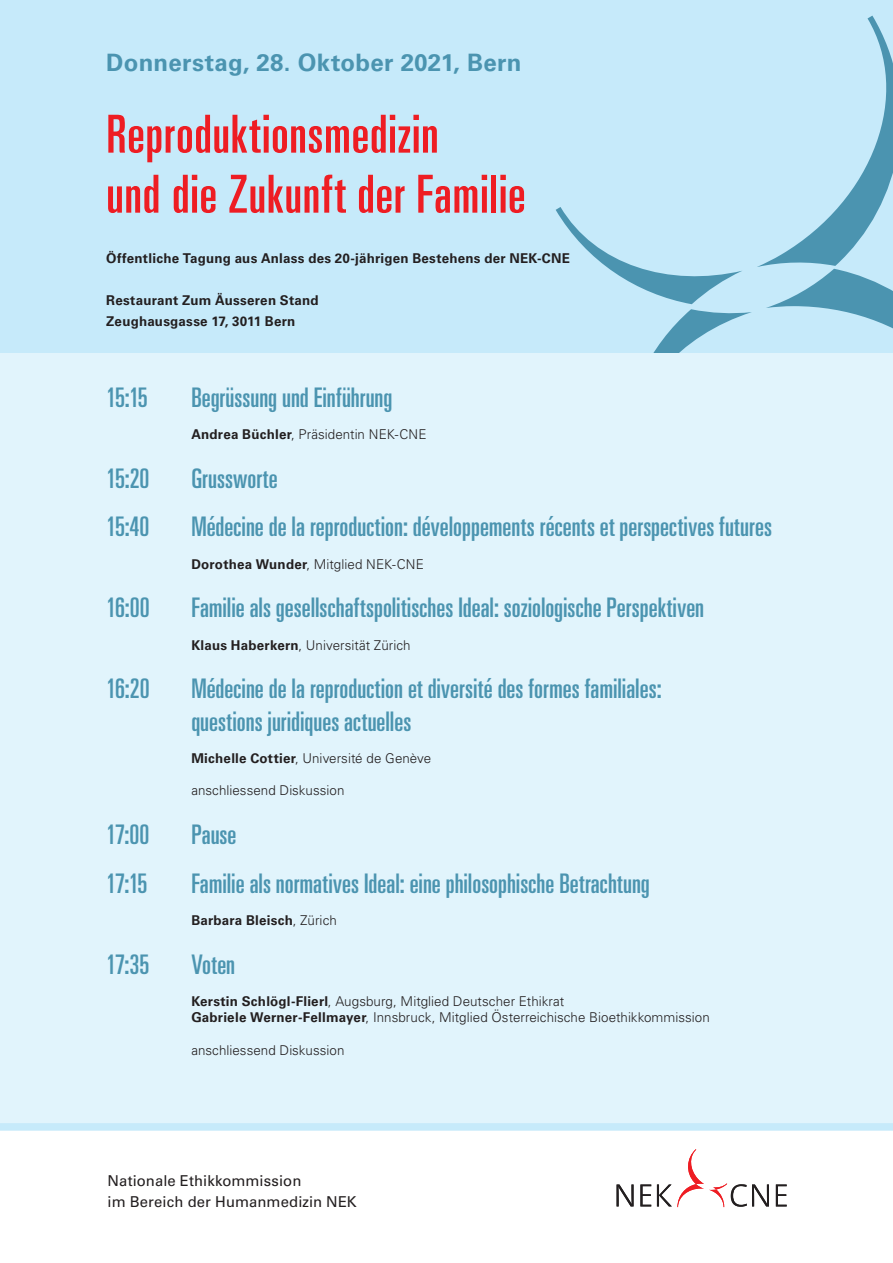
<style>
.page{position:relative;width:893px;height:1263px;background:#fff}
.page>*{position:absolute;margin:0;border:0;box-sizing:border-box;transform-origin:0 0}
.t1{font:52.5px/60px "Univers LT Pro Ult Cond";letter-spacing:.015em;color:#ee1d23}
.t2{font:ultra-condensed 27px/32.4px "Univers LT Std";color:#4b94b0}
.t3{font:700 24px "Univers LT Pro 65";letter-spacing:.015em;color:#4b94b0}
.t4{font:15px/21px "Univers LT Std";letter-spacing:.005em;color:#231f20}
.t5{font:300 13.5px/16.2px "Univers LT Std";letter-spacing:.005em;color:#231f20}
.t6{font:700 13.5px/21px "Univers LT Std";letter-spacing:.015em;color:#231f20}
.s1{font-weight:700}
.s2{font-weight:300}
</style>
<div class="page">
<div style="left:0;top:0;width:893px;height:1127px;background:#e1f4fc"></div>
<div style="left:0;top:0;width:893px;height:353px;background:#c6eafa"></div>
<svg style="left:556px;top:16px;width:337px;height:337px"></svg>
<svg style="left:617px;top:1184px;width:16px;height:22px"></svg>
<svg style="left:640px;top:1184px;width:11px;height:22px"></svg>
<svg style="left:776px;top:1184px;width:11px;height:22px"></svg>
<svg style="left:657px;top:1149px;width:112px;height:58px"></svg>
<div style="left:0;top:1123px;width:893px;height:8px;background:#c6eafa"></div>
<p class="t3" style="left:106px;top:46px;width:417px">Donnerstag, 28. Oktober 2021, Bern</p>
<h1 class="t1" style="left:106px;top:101px;width:421px">Reproduktionsmedizin<br>und die Zukunft der Familie</h1>
<p class="t6" style="left:106px;top:248px;width:465px">Öffentliche Tagung aus Anlass des 20-jährigen Bestehens der NEK-CNE</p>
<p class="t6" style="left:106px;top:290px;width:214px">Restaurant Zum Äusseren Stand<br>Zeughausgasse 17, 3011 Bern</p>
<p class="t2" style="left:106px;top:381px;width:43px">15:15</p>
<p class="t2" style="left:191px;top:381px;width:203px">Begrüssung und Einführung</p>
<p class="t5" style="left:191px;top:426px;width:237px"><span class="s1">Andrea Büchler</span>, Präsidentin NEK-CNE</p>
<p class="t2" style="left:106px;top:462px;width:45px">15:20</p>
<p class="t2" style="left:191px;top:462px;width:88px">Grussworte</p>
<p class="t2" style="left:106px;top:510px;width:45px">15:40</p>
<p class="t2" style="left:191px;top:510px;width:582px">Médecine de la reproduction: développements récents et perspectives futures</p>
<p class="t5" style="left:191px;top:556px;width:234px"><span class="s1">Dorothea Wunder</span>, Mitglied NEK-CNE</p>
<p class="t2" style="left:106px;top:591px;width:45px">16:00</p>
<p class="t2" style="left:191px;top:591px;width:514px">Familie als gesellschaftspolitisches Ideal: soziologische Perspektiven</p>
<p class="t5" style="left:191px;top:637px;width:221px"><span class="s1">Klaus Haberkern</span>, Universität Zürich</p>
<p class="t2" style="left:106px;top:672px;width:45px">16:20</p>
<p class="t2" style="left:191px;top:672px;width:472px">Médecine de la reproduction et diversité des formes familiales: questions juridiques actuelles</p>
<p class="t5" style="left:191px;top:750px;width:241px"><span class="s1">Michelle Cottier</span>, Université de Genève</p>
<p class="t5" style="left:191px;top:782px;width:155px">anschliessend Diskussion</p>
<p class="t2" style="left:106px;top:818px;width:45px">17:00</p>
<p class="t2" style="left:191px;top:818px;width:47px">Pause</p>
<p class="t2" style="left:106px;top:867px;width:43px">17:15</p>
<p class="t2" style="left:191px;top:867px;width:460px">Familie als normatives Ideal: eine philosophische Betrachtung</p>
<p class="t6" style="left:191px;top:910px;width:147px">Barbara Bleisch<span class="s2">, Zürich</span></p>
<p class="t2" style="left:106px;top:948px;width:45px">17:35</p>
<p class="t2" style="left:191px;top:948px;width:45px">Voten</p>
<p class="t5" style="left:191px;top:993px;width:520px"><span class="s1">Kerstin Schlögl-Flierl</span>, Augsburg, Mitglied Deutscher Ethikrat<br><span class="s1">Gabriele Werner-Fellmayer</span>, Innsbruck, Mitglied Österreichische Bioethikkommission</p>
<p class="t5" style="left:191px;top:1042px;width:155px">anschliessend Diskussion</p>
<p class="t4" style="left:108px;top:1170px;width:251px">Nationale Ethikkommission<br>im Bereich der Humanmedizin NEK</p>
</div>
